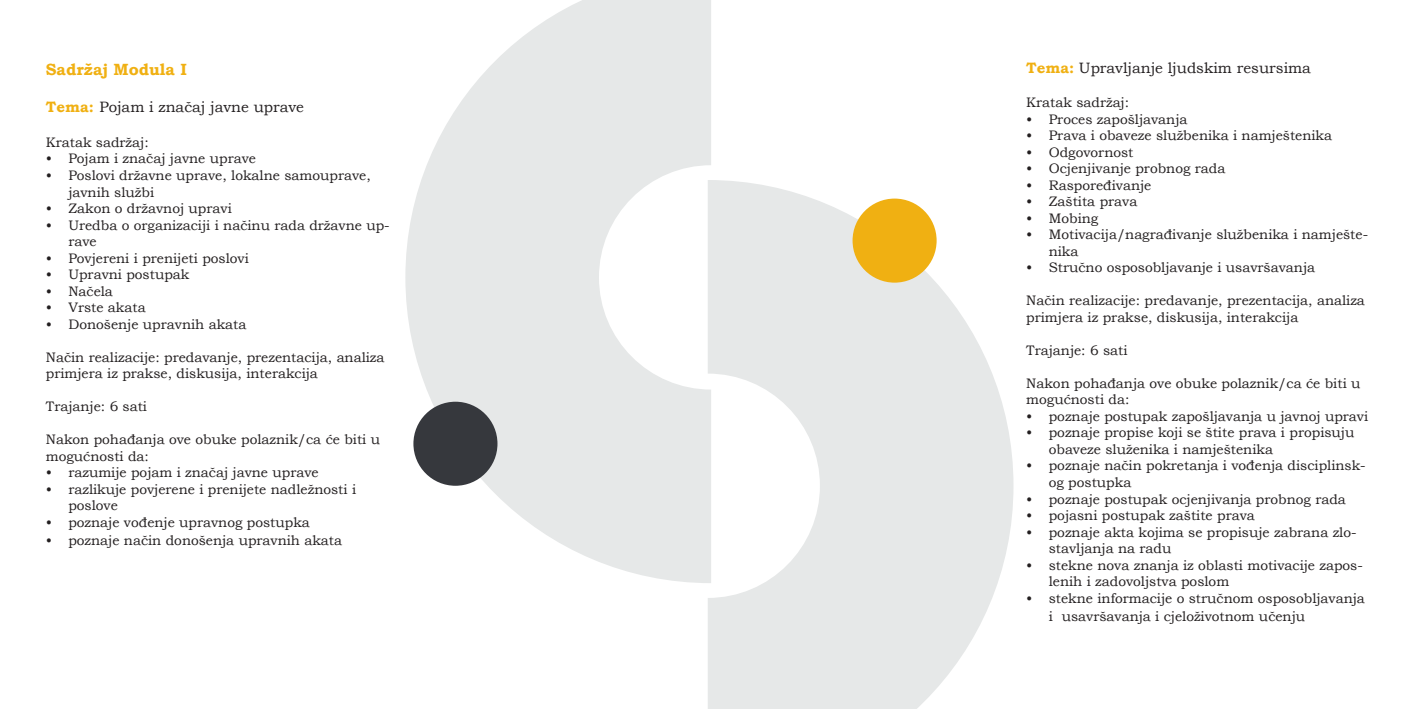
<style>
.page{position:relative;width:1418px;height:709px;background:#fff}
.page>*{position:absolute;margin:0;border:0;box-sizing:border-box;transform-origin:0 0}
.t1{font:700 16.25px "Bookman Old Style";color:#f0b012}
.t2{font:15px "Bookman Old Style";color:#231f20}
.t3{font:13.75px/16.5px "Bookman Old Style";color:#231f20}
.s1{font-weight:700;color:#f0b012}
</style>
<div class="page">
<svg style="left:405px;top:0;width:306px;height:583px;fill:#e6e8e8"></svg>
<svg style="left:707px;top:180px;width:306px;height:529px;fill:#e6e8e8"></svg>
<div style="left:413px;top:402px;width:84px;height:84px;background:#36383d;border-radius:50%"></div>
<div style="left:852px;top:198px;width:84px;height:85px;background:#f0b012;border-radius:50%"></div>
<p class="t1" style="left:46px;top:58px;width:143px">Sadržaj Modula I</p>
<p class="t2" style="left:46px;top:98px;width:260px"><span class="s1">Tema:</span> Pojam i značaj javne uprave</p>
<p class="t3" style="left:46px;top:134px;width:104px">Kratak sadržaj:</p>
<p class="t3" style="left:46px;top:151px;width:212px">• Pojam i značaj javne uprave</p>
<p class="t3" style="left:68px;top:167px;width:304px;text-indent:-22px">• Poslovi državne uprave, lokalne samouprave, javnih službi</p>
<p class="t3" style="left:46px;top:200px;width:187px">• Zakon o državnoj upravi</p>
<p class="t3" style="left:68px;top:217px;width:323px;text-indent:-22px">• Uredba o organizaciji i načinu rada državne up&shy;rave</p>
<p class="t3" style="left:46px;top:250px;width:204px">• Povjereni i prenijeti poslovi</p>
<p class="t3" style="left:46px;top:266px;width:145px">• Upravni postupak</p>
<p class="t3" style="left:46px;top:283px;width:69px">• Načela</p>
<p class="t3" style="left:46px;top:299px;width:101px">• Vrste akata</p>
<p class="t3" style="left:46px;top:316px;width:202px">• Donošenje upravnih akata</p>
<p class="t3" style="left:46px;top:349px;width:340px">Način realizacije: predavanje, prezentacija, analiza primjera iz prakse, diskusija, interakcija</p>
<p class="t3" style="left:46px;top:398px;width:103px">Trajanje: 6 sati</p>
<p class="t3" style="left:46px;top:431px;width:336px">Nakon pohađanja ove obuke polaznik/ca će biti u mogućnosti da:</p>
<p class="t3" style="left:46px;top:464px;width:274px">• razumije pojam i značaj javne uprave</p>
<p class="t3" style="left:68px;top:481px;width:289px;text-indent:-22px">• razlikuje povjerene i prenijete nadležnosti i poslove</p>
<p class="t3" style="left:46px;top:514px;width:265px">• poznaje vođenje upravnog postupka</p>
<p class="t3" style="left:46px;top:532px;width:298px">• poznaje način donošenja upravnih akata</p>
<p class="t2" style="left:1026px;top:58px;width:286px"><span class="s1">Tema:</span> Upravljanje ljudskim resursima</p>
<p class="t3" style="left:1026px;top:94px;width:104px">Kratak sadržaj:</p>
<p class="t3" style="left:1026px;top:111px;width:163px">• Proces zapošljavanja</p>
<p class="t3" style="left:1026px;top:127px;width:307px">• Prava i obaveze službenika i namještenika</p>
<p class="t3" style="left:1026px;top:144px;width:109px">• Odgovornost</p>
<p class="t3" style="left:1026px;top:160px;width:201px">• Ocjenjivanje probnog rada</p>
<p class="t3" style="left:1026px;top:177px;width:127px">• Raspoređivanje</p>
<p class="t3" style="left:1026px;top:193px;width:113px">• Zaštita prava</p>
<p class="t3" style="left:1026px;top:210px;width:73px">• Mobing</p>
<p class="t3" style="left:1048px;top:226px;width:321px;text-indent:-22px">• Motivacija/nagrađivanje službenika i namješte&shy;nika</p>
<p class="t3" style="left:1026px;top:259px;width:290px">• Stručno osposobljavanje i usavršavanja</p>
<p class="t3" style="left:1026px;top:292px;width:340px">Način realizacije: predavanje, prezentacija, analiza primjera iz prakse, diskusija, interakcija</p>
<p class="t3" style="left:1026px;top:342px;width:103px">Trajanje: 6 sati</p>
<p class="t3" style="left:1026px;top:375px;width:336px">Nakon pohađanja ove obuke polaznik/ca će biti u mogućnosti da:</p>
<p class="t3" style="left:1026px;top:408px;width:343px">• poznaje postupak zapošljavanja u javnoj upravi</p>
<p class="t3" style="left:1048px;top:424px;width:307px;text-indent:-22px">• poznaje propise koji se štite prava i propisuju obaveze služenika i namještenika</p>
<p class="t3" style="left:1048px;top:457px;width:318px;text-indent:-22px">• poznaje način pokretanja i vođenja disciplinsk&shy;og postupka</p>
<p class="t3" style="left:1026px;top:490px;width:321px">• poznaje postupak ocjenjivanja probnog rada</p>
<p class="t3" style="left:1026px;top:507px;width:230px">• pojasni postupak zaštite prava</p>
<p class="t3" style="left:1048px;top:523px;width:309px;text-indent:-22px">• poznaje akta kojima se propisuje zabrana zlo&shy;stavljanja na radu</p>
<p class="t3" style="left:1048px;top:556px;width:316px;text-indent:-22px">• stekne nova znanja iz oblasti motivacije zapos&shy;lenih i zadovoljstva poslom</p>
<p class="t3" style="left:1048px;top:589px;width:317px;line-height:18px;text-indent:-22px">• stekne informacije o stručnom osposobljavanja i usavršavanja i cjeloživotnom učenju</p>
</div>
